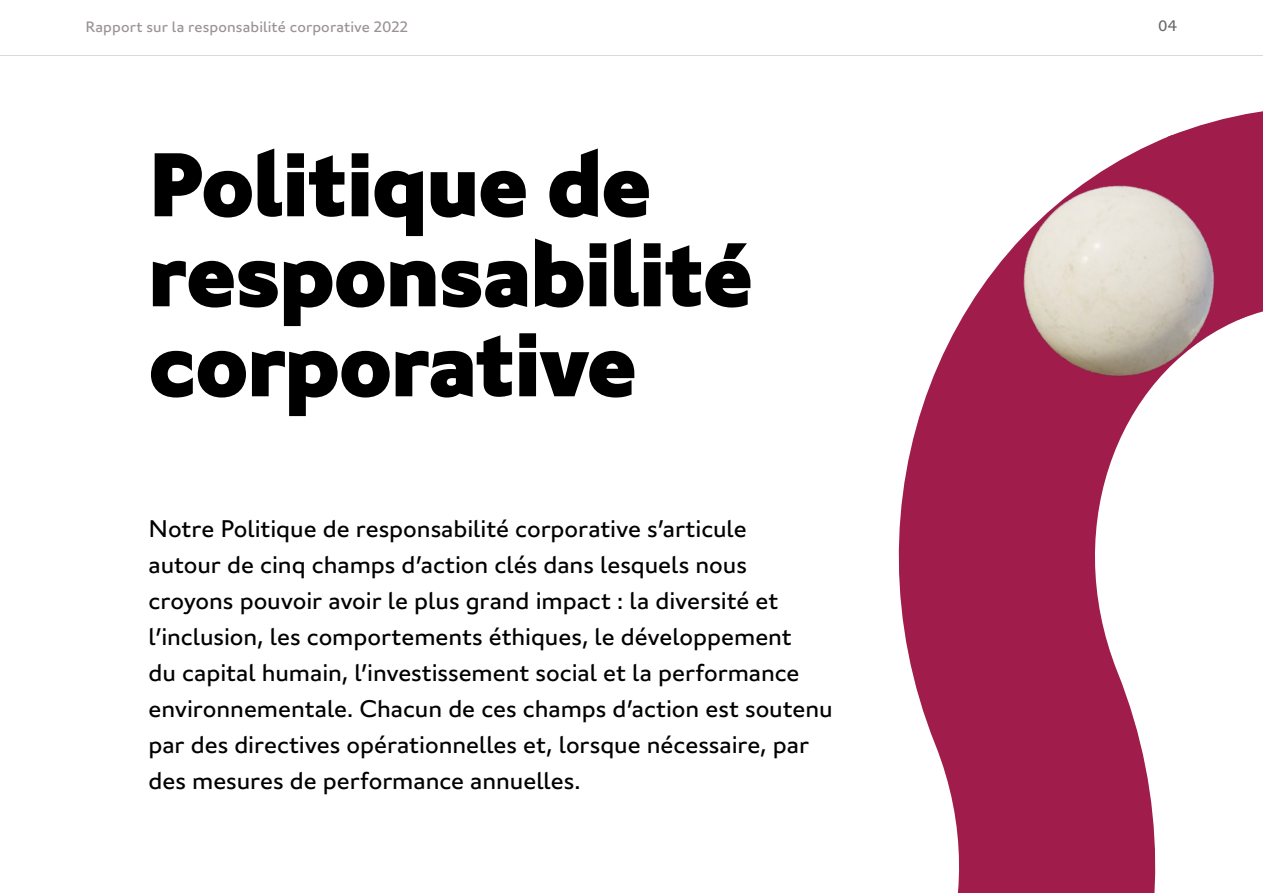
<style>
.page{position:relative;width:1263px;height:893px;background:#fff}
.page>*{position:absolute;margin:0;border:0;box-sizing:border-box;transform-origin:0 0}
.t1{font:900 90px/90px "London";letter-spacing:-.01em;color:#000}
.t2{font:24px/36px "London";letter-spacing:-.005em;color:#000}
.t3{font:15px "London";letter-spacing:.005em;color:#989392}
.t4{font:15px "London";color:#676463}
</style>
<div class="page">
<svg style="left:898px;top:514px;width:258px;height:379px"></svg>
<img style="left:900px;top:111px;width:363px;height:403px">
<hr style="left:0;top:55px;width:1263px;height:1px;background:#989392">
<p class="t3" style="left:86px;top:16px;width:324px">Rapport sur la responsabilité corporative 2022</p>
<p class="t4" style="left:1158px;top:15px;width:21px">04</p>
<h1 class="t1" style="left:148px;top:136px;width:606px">Politique de responsabilité corporative</h1>
<p class="t2" style="left:148px;top:509px;width:686px">Notre Politique de responsabilité corporative s’articule<br>autour de cinq champs d’action clés dans lesquels nous croyons pouvoir avoir le plus grand impact : la diversité et l’inclusion, les comportements éthiques, le développement<br>du capital humain, l’investissement social et la performance environnementale. Chacun de ces champs d’action est soutenu par des directives opérationnelles et, lorsque nécessaire, par des mesures de performance annuelles.</p>
</div>
